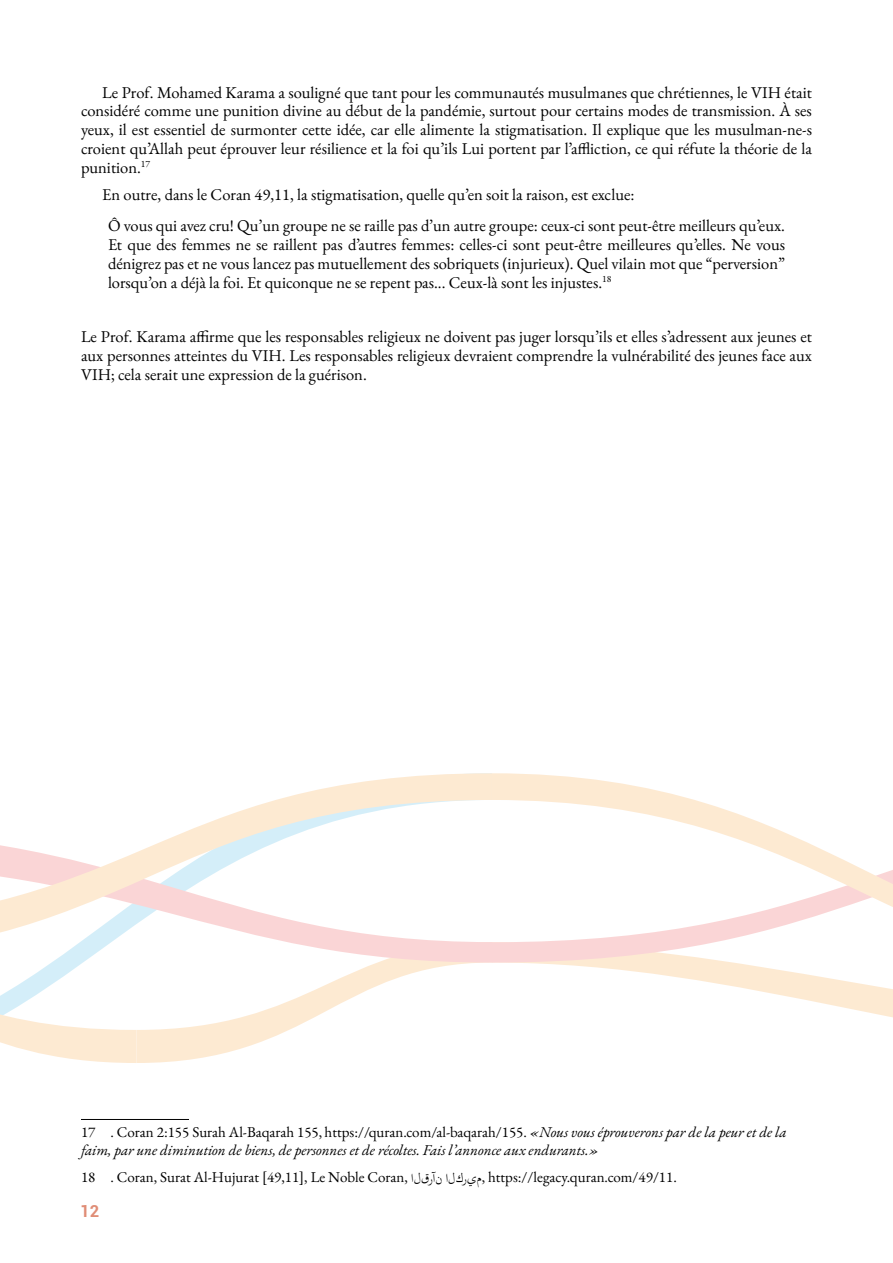
<style>
.page{position:relative;width:893px;height:1263px;background:#fff}
.page>*{position:absolute;margin:0;border:0;box-sizing:border-box;transform-origin:0 0}
.Paragraph_-_Indent{font:16.5px/18.8px "EB Garamond";color:#000;text-align:justify}
.Paragraph_-_No_indent{font:16.5px/18.8px "EB Garamond";color:#000;text-align:justify}
.t1{font:700 16.5px "Roboto";color:#e08d76}
.Footnote{font:italic 15px/18px "EB Garamond";color:#000}
.Footnote-2{font:15px "EB Garamond";color:#000}
.Footnote-3{font:12px "Scheherazade New";color:#000}
.s1{font-style:normal}
</style>
<div class="page">
<hr style="left:81px;top:1119px;width:108px;height:1px;background:#000">
<svg style="left:0;top:962px;width:892px;height:101px"></svg>
<svg style="left:53px;top:958px;width:439px;height:4px"></svg>
<svg style="left:0;top:773px;width:492px;height:185px"></svg>
<svg style="left:492px;top:773px;width:400px;height:211px"></svg>
<p class="Paragraph_-_Indent" style="left:81px;top:83px;width:732px;text-indent:21px">Le Prof. Mohamed Karama a souligné que tant pour les communautés musulmanes que chrétiennes, le VIH était considéré comme une punition divine au début de la pandémie, surtout pour certains modes de transmission. À ses yeux, il est essentiel de surmonter cette idée, car elle alimente la stigmatisation. Il explique que les musulman-ne-s croient qu’Allah peut éprouver leur résilience et la foi qu’ils Lui portent par l’affliction, ce qui réfute la théorie de la punition.<sup>17</sup></p>
<p class="Paragraph_-_Indent" style="left:102px;top:185px;width:534px">En outre, dans le Coran 49,11, la stigmatisation, quelle qu’en soit la raison, est exclue:</p>
<p class="Paragraph_-_Indent" style="left:108px;top:217px;width:679px">Ô vous qui avez cru! Qu’un groupe ne se raille pas d’un autre groupe: ceux-ci sont peut-être meilleurs qu’eux.<br>Et que des femmes ne se raillent pas d’autres femmes: celles-ci sont peut-être meilleures qu’elles. Ne vous dénigrez pas et ne vous lancez pas mutuellement des sobriquets (injurieux). Quel vilain mot que “perversion” lorsqu’on a déjà la foi. Et quiconque ne se repent pas... Ceux-là sont les injustes.<sup>18</sup></p>
<p class="Paragraph_-_No_indent" style="left:81px;top:327px;width:732px">Le Prof. Karama affirme que les responsables religieux ne doivent pas juger lorsqu’ils et elles s’adressent aux jeunes et aux personnes atteintes du VIH. Les responsables religieux devraient comprendre la vulnérabilité des jeunes face aux VIH; cela serait une expression de la guérison.</p>
<p class="Footnote" style="left:81px;top:1123px;width:707px"><span class="s1">17 . Coran 2:155 Surah Al-Baqarah 155, https://quran.com/al-baqarah/155.</span> «Nous vous éprouverons par de la peur et de la faim, par une diminution de biens, de personnes et de récoltes. Fais l’annonce aux endurants.»</p>
<p class="Footnote-2" style="left:81px;top:1167px;width:328px">18 . Coran, Surat Al-Hujurat [49,11], Le Noble Coran,</p>
<p class="Footnote-3" style="left:411px;top:1171px;width:72px">لا ق نآر لا يرك م</p>
<p class="Footnote-2" style="left:482px;top:1167px;width:197px">, https://legacy.quran.com/49/11.</p>
<p class="t1" style="left:80px;top:1199px;width:20px">12</p>
</div>
